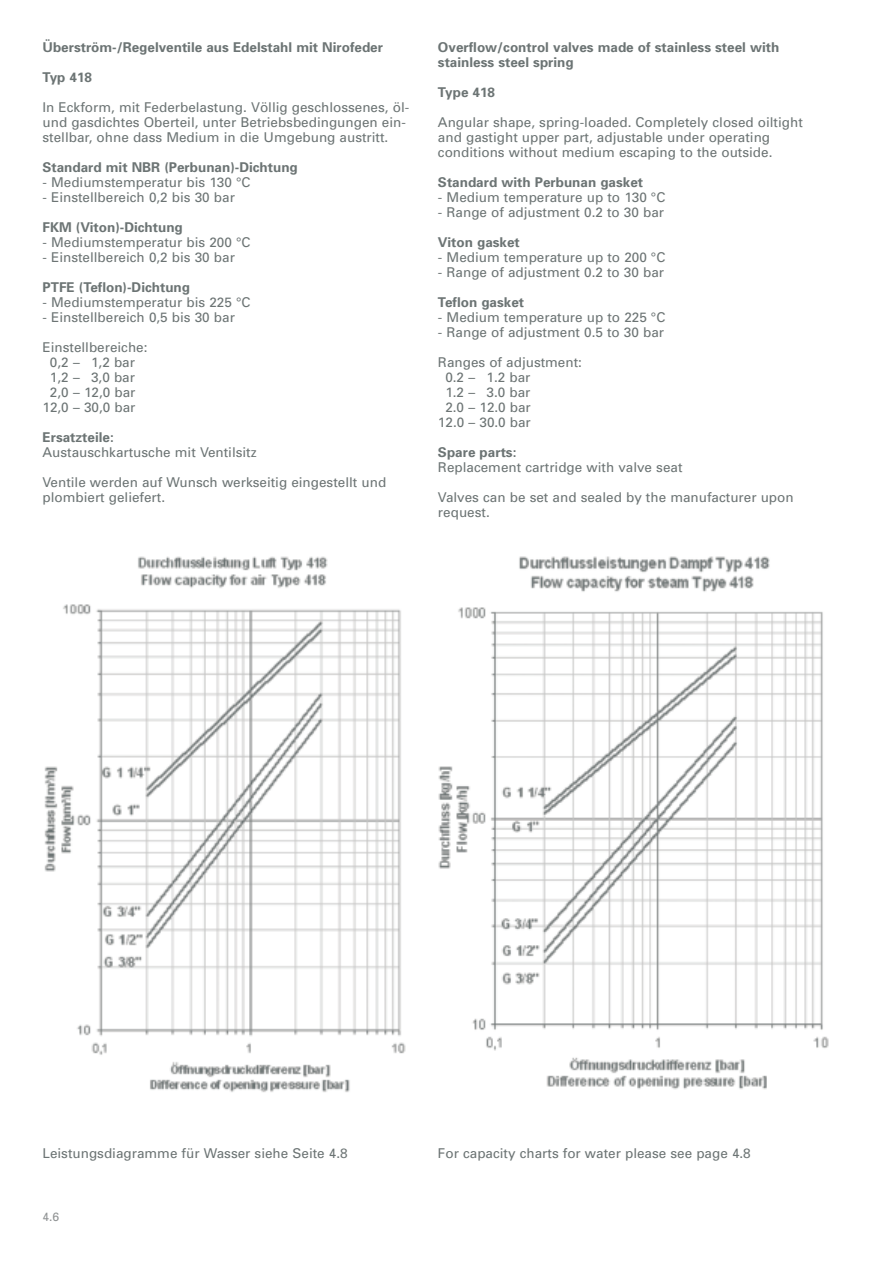
<style>
.page{position:relative;width:893px;height:1263px;background:#fff}
.page>*{position:absolute;margin:0;border:0;box-sizing:border-box;transform-origin:0 0}
.t1{font:13.5px/15px "Univers";color:#6c7474}
.t2{font:700 13.5px/15px "Univers";color:#6c7474}
.t3{font:12px "Univers";color:#909394}
</style>
<div class="page">
<img style="left:44px;top:556px;width:362px;height:536px">
<img style="left:438px;top:556px;width:391px;height:534px">
<p class="t2" style="left:43px;top:41px;width:342px">Überström-/Regelventile aus Edelstahl mit Nirofeder</p>
<p class="t2" style="left:43px;top:71px;width:51px">Typ 418</p>
<p class="t1" style="left:43px;top:101px;width:368px">In Eckform, mit Federbelastung. Völlig geschlossenes, öl&shy;und gasdichtes Oberteil, unter Betriebsbedingungen ein&shy;stellbar, ohne dass Medium in die Umgebung austritt.</p>
<p class="t2" style="left:43px;top:161px;width:257px">Standard mit NBR (Perbunan)-Dichtung</p>
<p class="t1" style="left:43px;top:176px;width:209px">- Mediumstemperatur bis 130 °C</p>
<p class="t1" style="left:43px;top:191px;width:194px">- Einstellbereich 0,2 bis 30 bar</p>
<p class="t2" style="left:43px;top:221px;width:142px">FKM (Viton)-Dichtung</p>
<p class="t1" style="left:43px;top:236px;width:209px">- Mediumstemperatur bis 200 °C</p>
<p class="t1" style="left:43px;top:251px;width:194px">- Einstellbereich 0,2 bis 30 bar</p>
<p class="t2" style="left:43px;top:281px;width:149px">PTFE (Teflon)-Dichtung</p>
<p class="t1" style="left:43px;top:296px;width:209px">- Mediumstemperatur bis 225 °C</p>
<p class="t1" style="left:43px;top:311px;width:194px">- Einstellbereich 0,5 bis 30 bar</p>
<p class="t1" style="left:43px;top:341px;width:107px">Einstellbereiche:</p>
<p class="t1" style="left:50px;top:356px;width:87px">0,2 – 1,2 bar</p>
<p class="t1" style="left:50px;top:371px;width:87px">1,2 – 3,0 bar</p>
<p class="t1" style="left:50px;top:386px;width:87px">2,0 – 12,0 bar</p>
<p class="t1" style="left:43px;top:401px;width:94px">12,0 – 30,0 bar</p>
<p class="t2" style="left:43px;top:431px;width:73px">Ersatzteile:</p>
<p class="t1" style="left:43px;top:446px;width:216px">Austauschkartusche mit Ventilsitz</p>
<p class="t1" style="left:43px;top:476px;width:345px">Ventile werden auf Wunsch werkseitig eingestellt und plombiert geliefert.</p>
<p class="t2" style="left:438px;top:41px;width:343px">Overflow/control valves made of stainless steel with stainless steel spring</p>
<p class="t2" style="left:438px;top:86px;width:59px">Type 418</p>
<p class="t1" style="left:438px;top:116px;width:366px">Angular shape, spring-loaded. Completely closed oiltight and gastight upper part, adjustable under operating conditions without medium escaping to the outside.</p>
<p class="t2" style="left:438px;top:176px;width:207px">Standard with Perbunan gasket</p>
<p class="t1" style="left:438px;top:191px;width:229px">- Medium temperature up to 130 °C</p>
<p class="t1" style="left:438px;top:206px;width:228px">- Range of adjustment 0.2 to 30 bar</p>
<p class="t2" style="left:438px;top:236px;width:83px">Viton gasket</p>
<p class="t1" style="left:438px;top:251px;width:229px">- Medium temperature up to 200 °C</p>
<p class="t1" style="left:438px;top:266px;width:228px">- Range of adjustment 0.2 to 30 bar</p>
<p class="t2" style="left:438px;top:296px;width:88px">Teflon gasket</p>
<p class="t1" style="left:438px;top:311px;width:229px">- Medium temperature up to 225 °C</p>
<p class="t1" style="left:438px;top:326px;width:228px">- Range of adjustment 0.5 to 30 bar</p>
<p class="t1" style="left:438px;top:356px;width:145px">Ranges of adjustment:</p>
<p class="t1" style="left:445px;top:371px;width:87px">0.2 – 1.2 bar</p>
<p class="t1" style="left:445px;top:386px;width:87px">1.2 – 3.0 bar</p>
<p class="t1" style="left:445px;top:401px;width:87px">2.0 – 12.0 bar</p>
<p class="t1" style="left:438px;top:416px;width:94px">12.0 – 30.0 bar</p>
<p class="t2" style="left:438px;top:446px;width:80px">Spare parts:</p>
<p class="t1" style="left:438px;top:461px;width:246px">Replacement cartridge with valve seat</p>
<p class="t1" style="left:438px;top:491px;width:357px">Valves can be set and sealed by the manufacturer upon request.</p>
<p class="t1" style="left:43px;top:1147px;width:307px">Leistungsdiagramme für Wasser siehe Seite 4.8</p>
<p class="t1" style="left:438px;top:1147px;width:314px">For capacity charts for water please see page 4.8</p>
<p class="t3" style="left:43px;top:1212px;width:18px">4.6</p>
</div>
